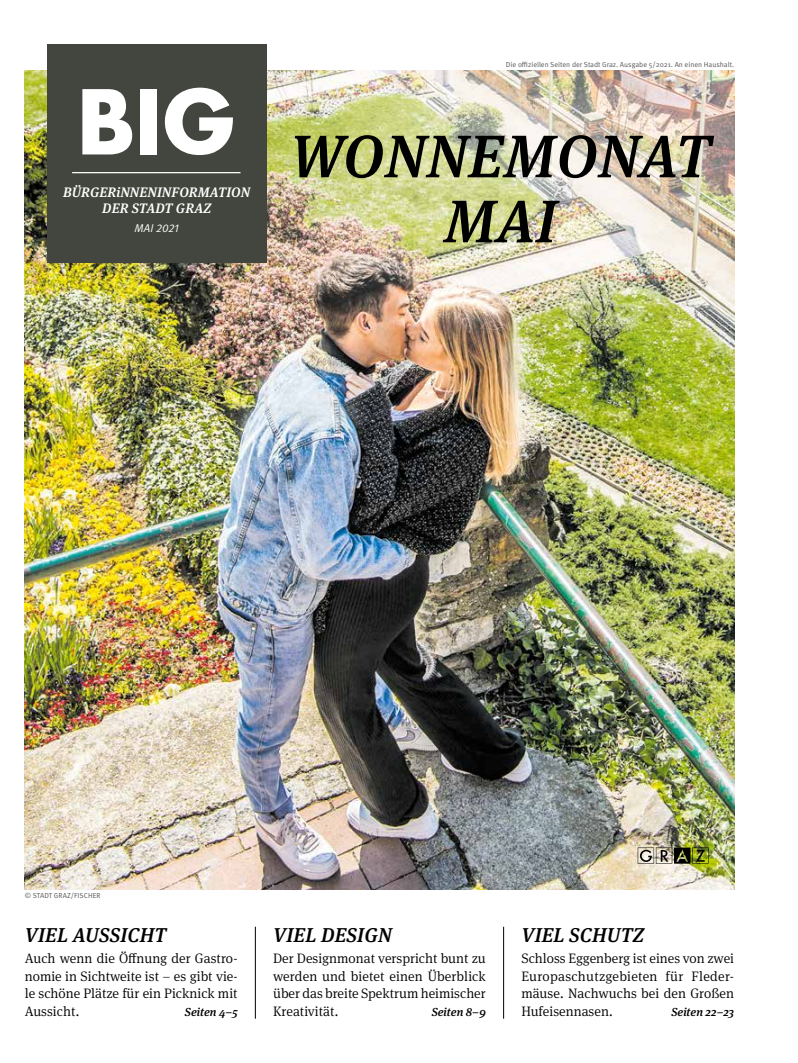
<style>
.page{position:relative;width:798px;height:1063px;background:#fff}
.page>*{position:absolute;margin:0;border:0;box-sizing:border-box;transform-origin:0 0}
.NUR_1__Quadrat_BIG{font:700 98px "Futura PT";color:#fff}
.NUR_1__Titel_im_Bild{font:italic 500 60px/65px "Meta Serif Pro";letter-spacing:.01em;color:#000;text-align:center}
.NUR_1__Thema_16_13{font:italic 500 20px "Meta Serif Pro";letter-spacing:.01em;color:#000}
.NUR_1__Fließtext_11{font:300 13.75px/17.5px "Meta Serif Pro";color:#000;text-align:justify}
.NUR_1__Quadrat_Die_o{font:italic 500 13.75px/16.8px "Meta Serif Pro";letter-spacing:.01em;color:#fff;text-align:center}
.NUR_1__Fließtext_11-2{font:italic 500 11.62px "Meta Serif Pro";color:#000}
.NUR_1__Quadrat_Monat{font:11.25px "Meta Pro Norm Ita";color:#fff}
.NUR_1__Bürgerinnenin{font:7.25px "Meta Pro Norm";color:#575756}
</style>
<div class="page">
<img style="left:25px;top:70px;width:708px;height:819px">
<div style="left:47px;top:44px;width:219px;height:219px;background:#43463e"></div>
<hr style="left:72px;top:172px;width:168px;height:1px;background:#fff">
<hr style="left:503px;top:927px;width:1px;height:92px;background:#000">
<hr style="left:255px;top:927px;width:1px;height:92px;background:#000">
<svg style="left:637px;top:848px;width:71px;height:16px"></svg>
<p class="NUR_1__Quadrat_BIG" style="left:75px;top:59px;width:163px">BIG</p>
<p class="NUR_1__Quadrat_Die_o" style="left:63px;top:182px;width:188px">BÜRGERiNNENINFORMATION<br>DER STADT GRAZ</p>
<p class="NUR_1__Quadrat_Monat" style="left:134px;top:219px;width:46px">MAI 2021</p>
<p class="NUR_1__Bürgerinnenin" style="left:506px;top:59px;width:229px">Die offiziellen Seiten der Stadt Graz. Ausgabe 5/2021. An einen Haushalt.</p>
<h1 class="NUR_1__Titel_im_Bild" style="left:289px;top:120px;width:422px">WONNEMONAT<br>MAI</h1>
<p class="NUR_1__Bürgerinnenin" style="left:25px;top:890px;width:77px">© STADT GRAZ/FISCHER</p>
<p class="NUR_1__Thema_16_13" style="left:25px;top:920px;width:143px">VIEL AUSSICHT</p>
<p class="NUR_1__Fließtext_11" style="left:25px;top:949px;width:214px">Auch wenn die Öffnung der Gastro&shy;nomie in Sichtweite ist – es gibt vie&shy;le schöne Plätze für ein Picknick mit Aussicht.</p>
<p class="NUR_1__Fließtext_11-2" style="left:185px;top:1003px;width:54px">Seiten 4–5</p>
<p class="NUR_1__Thema_16_13" style="left:273px;top:920px;width:120px">VIEL DESIGN</p>
<p class="NUR_1__Fließtext_11" style="left:273px;top:949px;width:214px">Der Designmonat verspricht bunt zu werden und bietet einen Überblick über das breite Spektrum heimischer Kreativität.</p>
<p class="NUR_1__Fließtext_11-2" style="left:431px;top:1003px;width:56px">Seiten 8–9</p>
<p class="NUR_1__Thema_16_13" style="left:521px;top:920px;width:124px">VIEL SCHUTZ</p>
<p class="NUR_1__Fließtext_11" style="left:521px;top:949px;width:214px">Schloss Eggenberg ist eines von zwei Europaschutzgebieten für Fleder&shy;mäuse. Nachwuchs bei den Großen Hufeisennasen.</p>
<p class="NUR_1__Fließtext_11-2" style="left:671px;top:1003px;width:64px">Seiten 22–23</p>
</div>
